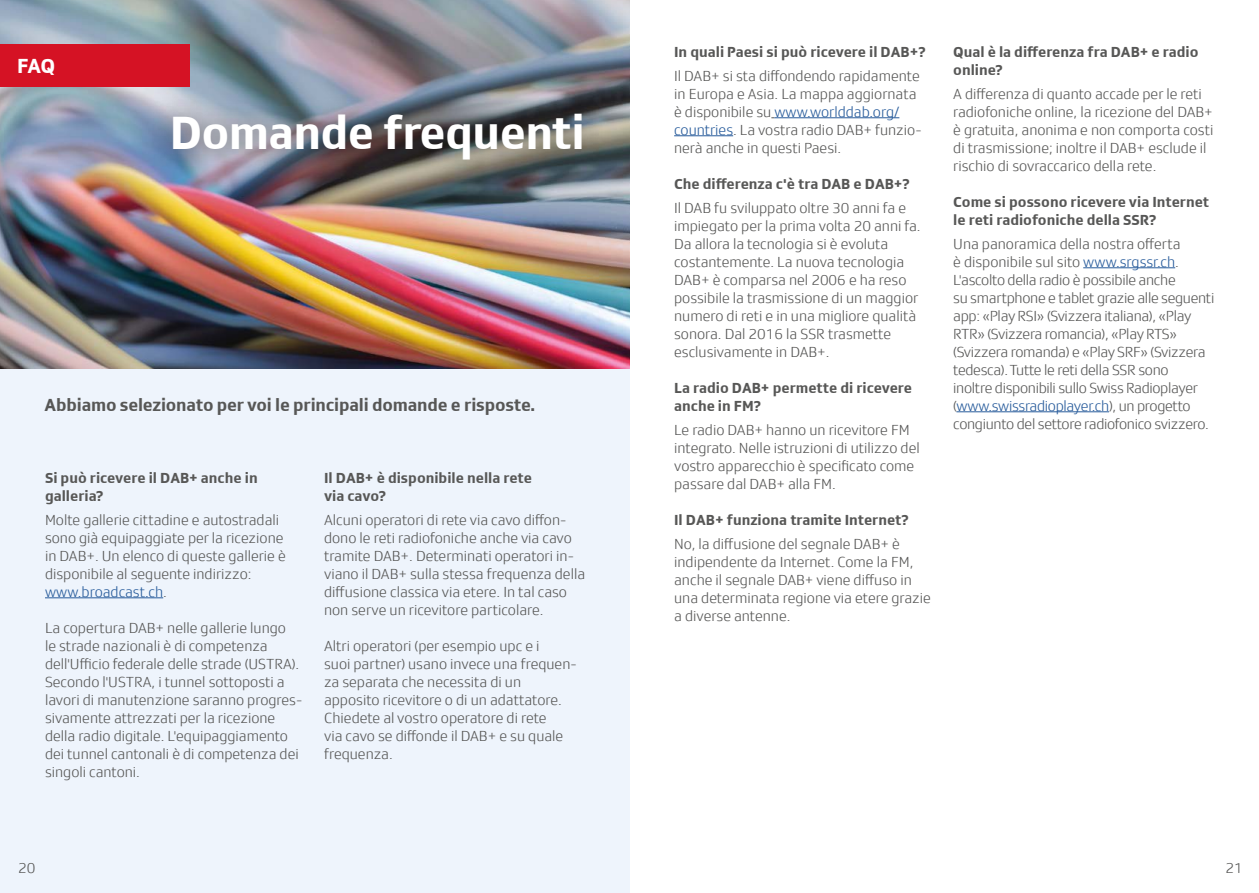
<style>
.page{position:relative;width:1259px;height:893px;background:#fff}
.page>*{position:absolute;margin:0;border:0;box-sizing:border-box;transform-origin:0 0}
.t1{font:700 48px "SRGSSR Type";letter-spacing:-.015em;color:#fff}
.t2{font:700 21px "SRGSSR Type";color:#fff}
.t3{font:700 18px "SRGSSR Type";letter-spacing:-.01em;color:#575756}
.t4{font:300 15px/18px "SRGSSR Type";color:#575756}
.t5{font:300 15px/18px "SRGSSR Type";letter-spacing:-.02em;color:#575756}
.t6{font:700 15px/18px "SRGSSR Type";color:#575756}
.s1{color:#275b9b}
</style>
<div class="page">
<img style="left:0;top:0;width:629px;height:370px">
<div style="left:0;top:45px;width:189px;height:42px;background:#d51224"></div>
<div style="left:0;top:370px;width:629px;height:523px;background:#eef4fc"></div>
<hr style="left:774px;top:117px;width:125px;height:1px;background:#275b9b">
<hr style="left:674px;top:135px;width:59px;height:1px;background:#275b9b">
<hr style="left:1083px;top:267px;width:92px;height:1px;background:#275b9b">
<hr style="left:956px;top:411px;width:153px;height:1px;background:#275b9b">
<hr style="left:45px;top:597px;width:118px;height:1px;background:#275b9b">
<div style="left:150px;top:92px;width:455px;height:90px;background:#000;opacity:.5"></div>
<h2 class="t2" style="left:17px;top:53px;width:40px">FAQ</h2>
<h1 class="t1" style="left:170px;top:104px;width:417px">Domande frequenti</h1>
<p class="t3" style="left:45px;top:394px;width:492px">Abbiamo selezionato per voi le principali domande e risposte.</p>
<p class="t6" style="left:45px;top:468px;width:214px">Si può ricevere il DAB+ anche in galleria?</p>
<p class="t4" style="left:45px;top:511px;width:242px">Molte gallerie cittadine e autostradali sono già equipaggiate per la ricezione in DAB+. Un elenco di queste gallerie è disponibile al seguente indirizzo: <span class="s1">www.broadcast.ch</span>.</p>
<p class="t4" style="left:45px;top:619px;width:259px">La copertura DAB+ nelle gallerie lungo<br>le strade nazionali è di competenza dell'Ufficio federale delle strade (USTRA).<br>Secondo l'USTRA, i tunnel sottoposti a lavori di manutenzione saranno progres&shy;sivamente attrezzati per la ricezione della radio digitale. L'equipaggiamento dei tunnel cantonali è di competenza dei singoli cantoni.</p>
<p class="t6" style="left:324px;top:468px;width:209px">Il DAB+ è disponibile nella rete via cavo?</p>
<p class="t4" style="left:324px;top:511px;width:262px">Alcuni operatori di rete via cavo diffon&shy;dono le reti radiofoniche anche via cavo tramite DAB+. Determinati operatori in&shy;viano il DAB+ sulla stessa frequenza della diffusione classica via etere. In tal caso non serve un ricevitore particolare.</p>
<p class="t4" style="left:324px;top:637px;width:254px">Altri operatori (per esempio upc e i<br>suoi partner) usano invece una frequen&shy;za separata che necessita di un apposito ricevitore o di un adattatore.<br>Chiedete al vostro operatore di rete<br>via cavo se diffonde il DAB+ e su quale frequenza.</p>
<p class="t6" style="left:674px;top:42px;width:253px">In quali Paesi si può ricevere il DAB+?</p>
<p class="t4" style="left:674px;top:67px;width:249px">Il DAB+ si sta diffondendo rapidamente in Europa e Asia. La mappa aggiornata è disponibile su <span class="s1">www.worlddab.org/ countries</span>. La vostra radio DAB+ funzio&shy;nerà anche in questi Paesi.</p>
<p class="t6" style="left:674px;top:174px;width:237px">Che differenza c'è tra DAB e DAB+?</p>
<p class="t4" style="left:674px;top:199px;width:248px">Il DAB fu sviluppato oltre 30 anni fa e impiegato per la prima volta 20 anni fa.<br>Da allora la tecnologia si è evoluta costantemente. La nuova tecnologia DAB+ è comparsa nel 2006 e ha reso possibile la trasmissione di un maggior numero di reti e in una migliore qualità sonora. Dal 2016 la SSR trasmette esclusivamente in DAB+.</p>
<p class="t6" style="left:674px;top:378px;width:239px">La radio DAB+ permette di ricevere anche in FM?</p>
<p class="t4" style="left:674px;top:421px;width:247px">Le radio DAB+ hanno un ricevitore FM integrato. Nelle istruzioni di utilizzo del vostro apparecchio è specificato come passare dal DAB+ alla FM.</p>
<p class="t6" style="left:674px;top:510px;width:236px">Il DAB+ funziona tramite Internet?</p>
<p class="t4" style="left:674px;top:535px;width:258px">No, la diffusione del segnale DAB+ è indipendente da Internet. Come la FM, anche il segnale DAB+ viene diffuso in una determinata regione via etere grazie a diverse antenne.</p>
<p class="t6" style="left:953px;top:42px;width:247px">Qual è la differenza fra DAB+ e radio online?</p>
<p class="t4" style="left:953px;top:85px;width:262px">A differenza di quanto accade per le reti radiofoniche online, la ricezione del DAB+ è gratuita, anonima e non comporta costi di trasmissione; inoltre il DAB+ esclude il rischio di sovraccarico della rete.</p>
<p class="t6" style="left:953px;top:192px;width:257px">Come si possono ricevere via Internet le reti radiofoniche della SSR?</p>
<p class="t5" style="left:953px;top:235px;width:263px">Una panoramica della nostra offerta<br>è disponibile sul sito <span class="s1">www.srgssr.ch</span>.<br>L'ascolto della radio è possibile anche<br>su smartphone e tablet grazie alle seguenti app: «Play RSI» (Svizzera italiana), «Play RTR» (Svizzera romancia), «Play RTS» (Svizzera romanda) e «Play SRF» (Svizzera tedesca). Tutte le reti della SSR sono<br>inoltre disponibili sullo Swiss Radioplayer (<span class="s1">www.swissradioplayer.ch</span>), un progetto congiunto del settore radiofonico svizzero.</p>
<p class="t4" style="left:18px;top:859px;width:19px">20</p>
<p class="t4" style="left:1225px;top:859px;width:19px">21</p>
</div>
